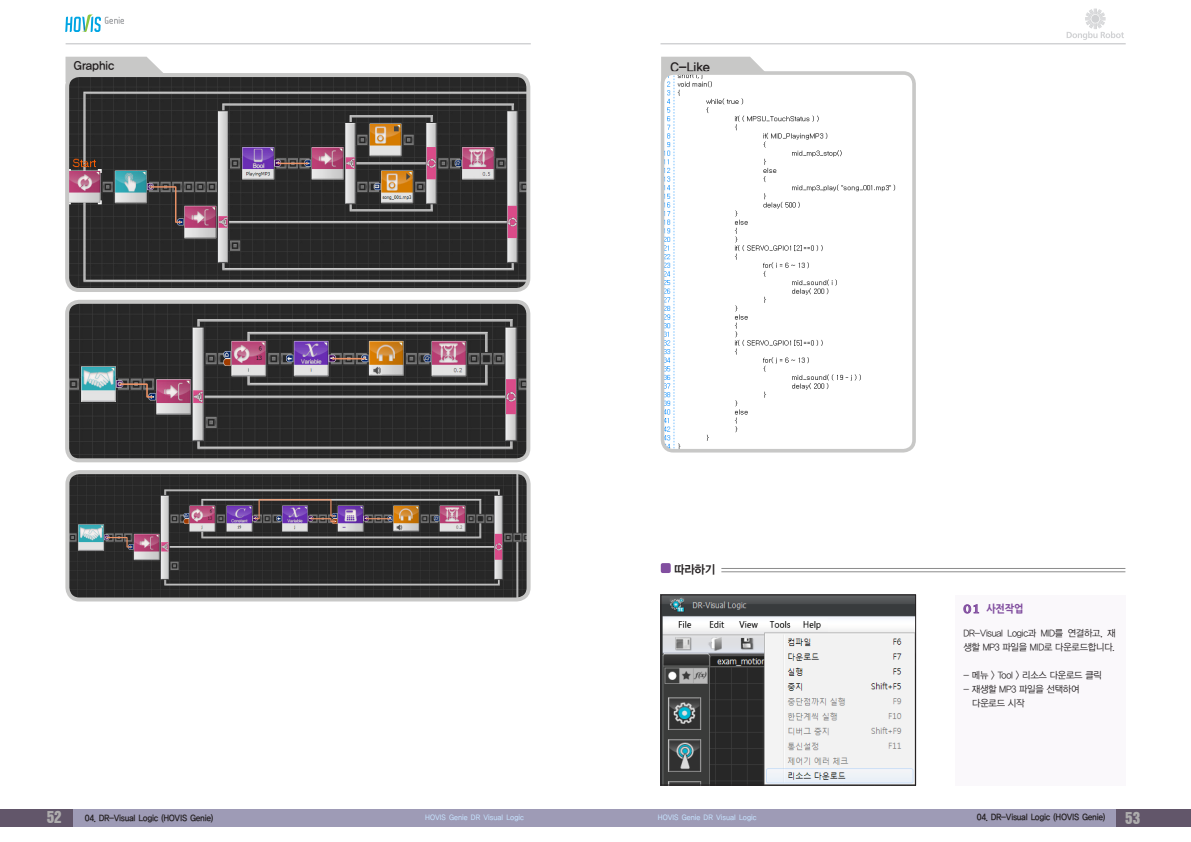
<style>
.page{position:relative;width:1191px;height:842px;background:#fff}
.page>*{position:absolute;margin:0;border:0;box-sizing:border-box;transform-origin:0 0}
.t1{font:15px "Swiss 921 BT Regular A";color:#aeadad}
.t2{font:13.2px "YDVYGO14";color:#231f20;scale:.95 1}
.t3{font:12px "YDVYGO14";color:#231f20;scale:.95 1}
.t4{font:700 10.6px "Nanum Gothic OTF Extra";color:#824fa0;scale:.95 1}
.t5{font:9.6px/14px "YDVYGO12";letter-spacing:-.025em;color:#231f20;scale:.95 1}
.t6{font:9px "Cre Go B";letter-spacing:-.035em;color:#231f20}
.t7{font:8px "Cre Go M";color:#c6e3ff}
.s1{font-family:"Nanum Myeongjo OTF Extra";font-size:10.8px}
</style>
<div class="page">
<div style="left:0;top:809px;width:73px;height:17px;background:#62566a"></div>
<div style="left:1115px;top:809px;width:76px;height:17px;background:#62566a"></div>
<div style="left:73px;top:809px;width:522px;height:17px;background:#9e9bb6"></div>
<div style="left:594px;top:809px;width:521px;height:17px;background:#9e9bb6"></div>
<hr style="left:66px;top:44px;width:465px;height:1px;background:#bcbdc0">
<hr style="left:660px;top:44px;width:465px;height:1px;background:#bcbdc0">
<svg style="left:65px;top:15px;width:59px;height:17px"></svg>
<svg style="left:1066px;top:9px;width:58px;height:31px"></svg>
<svg style="left:66px;top:57px;width:97px;height:22px;background:#cccccb"></svg>
<img style="left:67px;top:76px;width:458px;height:211px">
<div style="left:65px;top:73px;width:465px;height:219px;border:4px solid #c8c8c7;border-radius:12px"></div>
<img style="left:70px;top:302px;width:458px;height:158px">
<div style="left:65px;top:300px;width:465px;height:162px;border:4px solid #c8c8c7;border-radius:12px"></div>
<img style="left:70px;top:473px;width:458px;height:126px">
<div style="left:65px;top:470px;width:465px;height:131px;border:4px solid #c8c8c7;border-radius:12px"></div>
<svg style="left:661px;top:57px;width:103px;height:19px"></svg>
<img style="left:662px;top:73px;width:249px;height:374px">
<div style="left:660px;top:71px;width:256px;height:381px;border:4px solid #c8c8c7;border-radius:11px"></div>
<div style="left:661px;top:563px;width:9px;height:10px;background:#824fa0;border-radius:2px"></div>
<div style="left:955px;top:595px;width:170px;height:190px;background:#faf8fb"></div>
<svg style="left:963px;top:604px;width:16px;height:10px"></svg>
<img style="left:662px;top:597px;width:252px;height:186px">
<div style="left:660px;top:595px;width:256px;height:190px;border:1px solid #231f20"></div>
<hr style="left:721px;top:568px;width:404px;height:1px;background:#000">
<hr style="left:721px;top:571px;width:404px;height:1px;background:#000">
<p class="t3" style="left:74px;top:58px;width:44px">Graphic</p>
<p class="t2" style="left:670px;top:58px;width:43px">C-Like</p>
<p class="t3" style="left:674px;top:561px;width:45px">따라하기</p>
<p class="t4" style="left:963px;top:603px;width:65px"><span class="s1">01</span> 사전작업</p>
<p class="t5" style="left:963px;top:625px;width:162px">DR-Visual Logic과 MID를 연결하고, 재 생할 MP3 파일을 MID로 다운로드합니다.</p>
<p class="t5" style="left:963px;top:667px;width:147px">- 메뉴 &gt; Tool &gt; 리소스 다운로드 클릭</p>
<p class="t5" style="left:963px;top:681px;width:124px">- 재생할 MP3 파일을 선택하여</p>
<p class="t5" style="left:972px;top:695px;width:56px">다운로드 시작</p>
<h1 class="t1" style="left:47px;top:807px;width:16px">52</h1>
<p class="t6" style="left:85px;top:814px;width:130px">04. DR-Visual Logic (HOVIS Genie)</p>
<h1 class="t1" style="left:1125px;top:808px;width:16px">53</h1>
<p class="t7" style="left:425px;top:813px;width:100px">HOVIS Genie DR Visual Logic</p>
<p class="t7" style="left:658px;top:813px;width:100px">HOVIS Genie DR Visual Logic</p>
<p class="t6" style="left:977px;top:813px;width:130px">04. DR-Visual Logic (HOVIS Genie)</p>
<p class="t6" style="left:978px;top:813px;width:129px">DR-Visual Logic 사용자 인터페이스</p>
</div>
